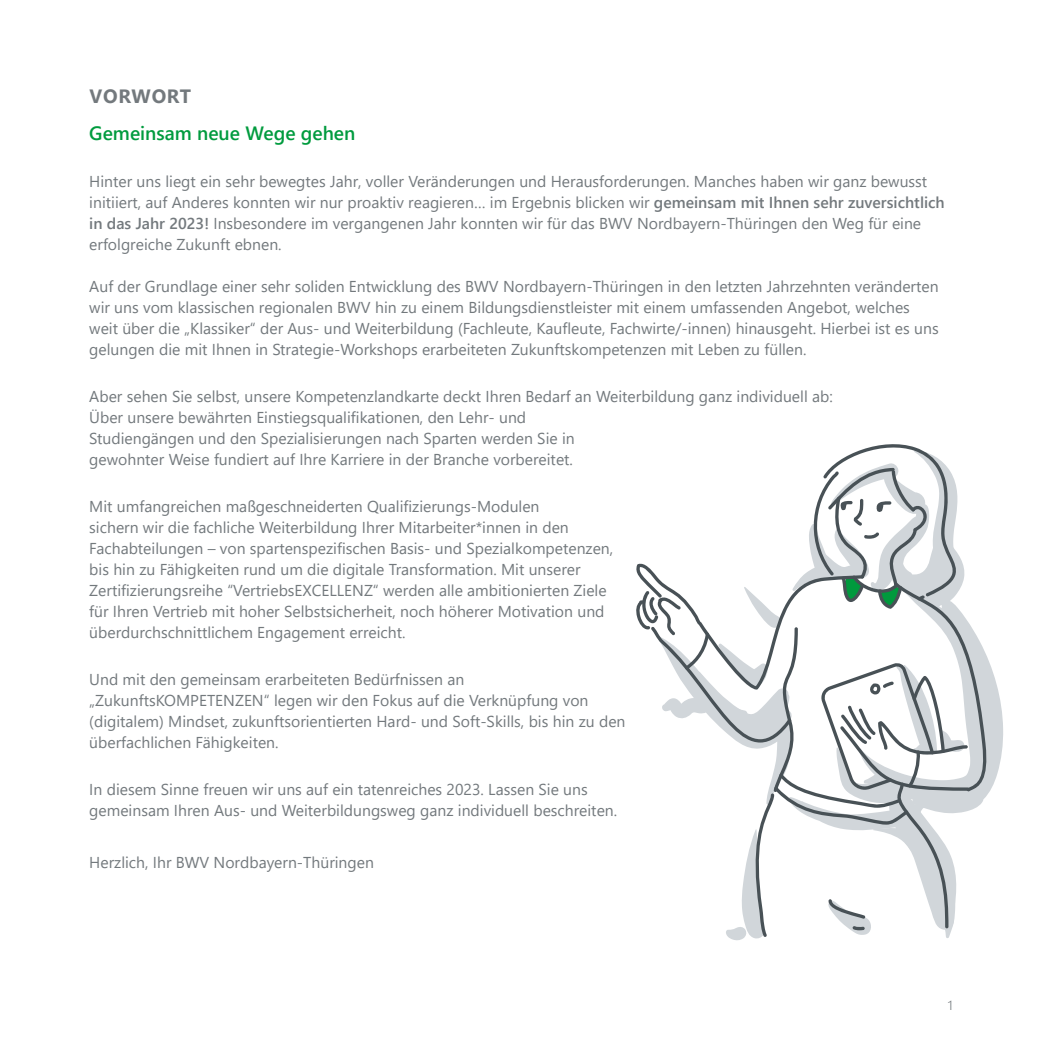
<style>
.page{position:relative;width:1042px;height:1042px;background:#fff}
.page>*{position:absolute;margin:0;border:0;box-sizing:border-box;transform-origin:0 0}
.t1{font:600 19.25px "Segoe UI";color:#009b3e}
.t2{font:700 19.25px "Segoe UI";letter-spacing:.035em;color:#73797d}
.t3{font:15.75px/21px "Segoe UI";color:#73797d}
.t4{font:300 13.12px "Segoe UI";color:#73797d}
.s1{font-weight:600}
</style>
<div class="page">
<svg style="left:636px;top:444px;width:367px;height:496px"></svg>
<p class="t2" style="left:90px;top:78px;width:103px">VORWORT</p>
<p class="t1" style="left:89px;top:115px;width:268px">Gemeinsam neue Wege gehen</p>
<p class="t3" style="left:89px;top:169px;width:857px">Hinter uns liegt ein sehr bewegtes Jahr, voller Veränderungen und Herausforderungen. Manches haben wir ganz bewusst initiiert, auf Anderes konnten wir nur proaktiv reagieren… im Ergebnis blicken wir <span class="s1">gemeinsam mit Ihnen sehr zuversichtlich in das Jahr 2023!</span> Insbesondere im vergangenen Jahr konnten wir für das BWV Nordbayern-Thüringen den Weg für eine erfolgreiche Zukunft ebnen.</p>
<p class="t3" style="left:89px;top:274px;width:851px">Auf der Grundlage einer sehr soliden Entwicklung des BWV Nordbayern-Thüringen in den letzten Jahrzehnten veränderten wir uns vom klassischen regionalen BWV hin zu einem Bildungsdienstleister mit einem umfassenden Angebot, welches weit über die „Klassiker“ der Aus- und Weiterbildung (Fachleute, Kaufleute, Fachwirte/-innen) hinausgeht. Hierbei ist es uns gelungen die mit Ihnen in Strategie-Workshops erarbeiteten Zukunftskompetenzen mit Leben zu füllen.</p>
<p class="t3" style="left:89px;top:384px;width:745px">Aber sehen Sie selbst, unsere Kompetenzlandkarte deckt Ihren Bedarf an Weiterbildung ganz individuell ab:<br>Über unsere bewährten Einstiegsqualifikationen, den Lehr- und<br>Studiengängen und den Spezialisierungen nach Sparten werden Sie in<br>gewohnter Weise fundiert auf Ihre Karriere in der Branche vorbereitet.</p>
<p class="t3" style="left:89px;top:494px;width:525px">Mit umfangreichen maßgeschneiderten Qualifizierungs-Modulen<br>sichern wir die fachliche Weiterbildung Ihrer Mitarbeiter*innen in den Fachabteilungen – von spartenspezifischen Basis- und Spezialkompetenzen, bis hin zu Fähigkeiten rund um die digitale Transformation. Mit unserer Zertifizierungsreihe “VertriebsEXCELLENZ“ werden alle ambitionierten Ziele für Ihren Vertrieb mit hoher Selbstsicherheit, noch höherer Motivation und überdurchschnittlichem Engagement erreicht.</p>
<p class="t3" style="left:89px;top:667px;width:538px">Und mit den gemeinsam erarbeiteten Bedürfnissen an „ZukunftsKOMPETENZEN“ legen wir den Fokus auf die Verknüpfung von (digitalem) Mindset, zukunftsorientierten Hard- und Soft-Skills, bis hin zu den überfachlichen Fähigkeiten.</p>
<p class="t3" style="left:89px;top:777px;width:529px">In diesem Sinne freuen wir uns auf ein tatenreiches 2023. Lassen Sie uns gemeinsam Ihren Aus- und Weiterbildungsweg ganz individuell beschreiten.</p>
<p class="t3" style="left:89px;top:850px;width:286px">Herzlich, Ihr BWV Nordbayern-Thüringen</p>
<p class="t4" style="left:948px;top:993px;width:6px">1</p>
</div>
